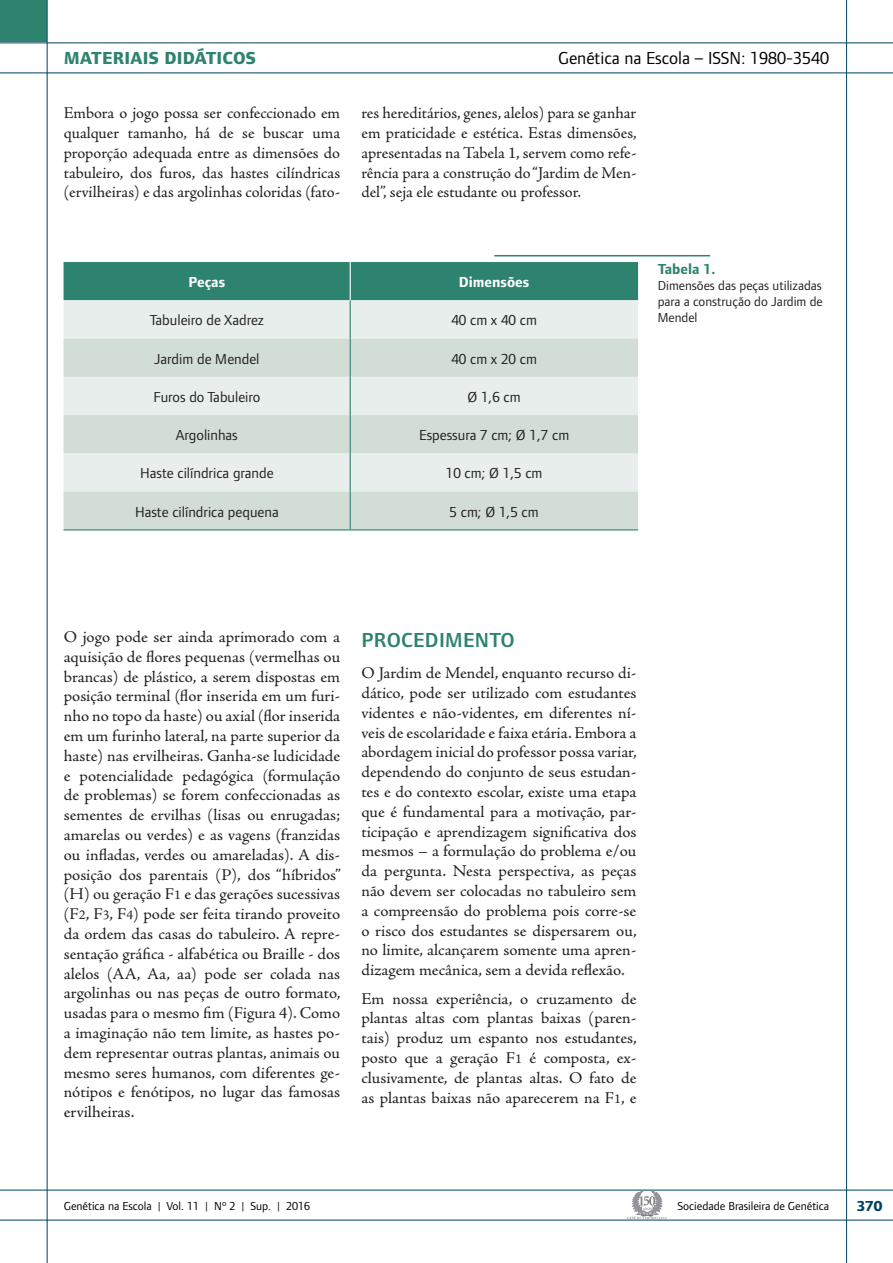
<style>
.page{position:relative;width:893px;height:1263px;background:#fff}
.page>*{position:absolute;margin:0;border:0;box-sizing:border-box;transform-origin:0 0}
.Quadro_inicial{font:600 21px "Foundry Form Sans";letter-spacing:.015em;color:#2e836e}
.t1{font:18px "Foundry Form Sans";color:#000}
.t2{font:800 18px "Foundry Form Sans";letter-spacing:.015em;color:#2e836e}
.Texto{font:16.5px/19.8px "Adobe Jenson Pro";color:#231f20;text-align:justify}
.Body_Text{font:15px "Foundry Form Sans";color:#231f20}
.Body_Text-2{font:700 15px "Foundry Form Sans";color:#fff}
.Texto-2{font:700 15px "Foundry Form Sans";color:#2e836e}
.t3{font:800 15px "Foundry Form Sans";color:#014260}
.Legenda{font:13.5px/16.2px "Foundry Form Sans";color:#231f20;text-align:justify}
.t4{font:12px "Foundry Form Sans";color:#000}
.s1{font-size:13.5px}
</style>
<div class="page">
<hr style="left:494px;top:255px;width:216px;height:1px;background:#2e836e">
<div style="left:64px;top:262px;width:574px;height:38px;background:#2e836e"></div>
<div style="left:64px;top:300px;width:574px;height:39px;background:#e7eeeb"></div>
<svg style="left:64px;top:339px;width:574px;height:190px;background:#dae3de"></svg>
<hr style="left:64px;top:529px;width:286px;height:1px;background:#2e836e">
<hr style="left:350px;top:529px;width:288px;height:1px;background:#2e836e">
<hr style="left:350px;top:300px;width:1px;height:39px;background:#2e836e">
<hr style="left:350px;top:339px;width:1px;height:38px;background:#2e836e">
<hr style="left:350px;top:377px;width:1px;height:38px;background:#2e836e">
<hr style="left:350px;top:415px;width:1px;height:38px;background:#2e836e">
<hr style="left:350px;top:453px;width:1px;height:39px;background:#2e836e">
<hr style="left:350px;top:492px;width:1px;height:37px;background:#2e836e">
<hr style="left:350px;top:262px;width:1px;height:38px;background:#fff">
<div style="left:0;top:0;width:47px;height:42px;background:#2e836e"></div>
<hr style="left:47px;top:0;width:1px;height:1263px;background:#014260">
<hr style="left:846px;top:0;width:1px;height:1263px;background:#014260">
<hr style="left:0;top:1190px;width:893px;height:1px;background:#014260">
<hr style="left:0;top:1220px;width:893px;height:1px;background:#014260">
<hr style="left:0;top:43px;width:893px;height:1px;background:#014260">
<hr style="left:0;top:73px;width:893px;height:1px;background:#014260">
<svg style="left:627px;top:1191px;width:40px;height:28px"></svg>
<p class="t2" style="left:64px;top:48px;width:194px">MATERIAIS DIDÁTICOS</p>
<p class="t1" style="left:558px;top:48px;width:273px">Genética na Escola – ISSN: 1980-3540</p>
<p class="Texto" style="left:64px;top:103px;width:278px">Embora o jogo possa ser confeccionado em qualquer tamanho, há de se buscar uma proporção adequada entre as dimensões do tabuleiro, dos furos, das hastes cilíndricas (ervilheiras) e das argolinhas coloridas (fato-</p>
<p class="Texto" style="left:361px;top:103px;width:277px">res hereditários, genes, alelos) para se ganhar em praticidade e estética. Estas dimensões, apresentadas na Tabela 1, servem como refe&shy;rência para a construção do “Jardim de Men&shy;del”, seja ele estudante ou professor.</p>
<p class="Body_Text-2" style="left:188px;top:274px;width:38px">Peças</p>
<p class="Body_Text-2" style="left:459px;top:274px;width:72px">Dimensões</p>
<p class="Body_Text" style="left:150px;top:312px;width:116px">Tabuleiro de Xadrez</p>
<p class="Body_Text" style="left:451px;top:312px;width:87px">40 cm x 40 cm</p>
<p class="Body_Text" style="left:154px;top:350px;width:107px">Jardim de Mendel</p>
<p class="Body_Text" style="left:451px;top:350px;width:87px">40 cm x 20 cm</p>
<p class="Body_Text" style="left:153px;top:388px;width:109px">Furos do Tabuleiro</p>
<p class="Body_Text" style="left:467px;top:388px;width:55px">Ø 1,6 cm</p>
<p class="Body_Text" style="left:176px;top:427px;width:63px">Argolinhas</p>
<p class="Body_Text" style="left:419px;top:427px;width:152px">Espessura 7 cm; Ø 1,7 cm</p>
<p class="Body_Text" style="left:140px;top:465px;width:135px">Haste cilíndrica grande</p>
<p class="Body_Text" style="left:446px;top:465px;width:98px">10 cm; Ø 1,5 cm</p>
<p class="Body_Text" style="left:135px;top:503px;width:145px">Haste cilíndrica pequena</p>
<p class="Body_Text" style="left:450px;top:503px;width:91px">5 cm; Ø 1,5 cm</p>
<p class="Texto-2" style="left:658px;top:260px;width:59px">Tabela 1.</p>
<p class="Legenda" style="left:658px;top:277px;width:167px">Dimensões das peças utilizadas para a construção do Jardim de Mendel</p>
<p class="Texto" style="left:64px;top:627px;width:279px;text-align:left">O jogo pode ser ainda aprimorado com a aquisição de flores pequenas (vermelhas ou brancas) de plástico, a serem dispostas em posição terminal (flor inserida em um furi&shy;nho no topo da haste) ou axial (flor inserida em um furinho lateral, na parte superior da haste) nas ervilheiras. Ganha-se ludicidade e potencialidade pedagógica (formulação de problemas) se forem confeccionadas as sementes de ervilhas (lisas ou enrugadas; amarelas ou verdes) e as vagens (franzidas ou infladas, verdes ou amareladas). A dis&shy;posição dos parentais (P), dos “híbridos” (H) ou geração F<span class="s1">1</span> e das gerações sucessivas (F<span class="s1">2</span>, F<span class="s1">3</span>, F<span class="s1">4</span>) pode ser feita tirando proveito da ordem das casas do tabuleiro. A repre&shy;sentação gráfica - alfabética ou Braille - dos alelos (AA, Aa, aa) pode ser colada nas argolinhas ou nas peças de outro formato, usadas para o mesmo fim (Figura 4). Como a imaginação não tem limite, as hastes po&shy;dem representar outras plantas, animais ou mesmo seres humanos, com diferentes ge&shy;nótipos e fenótipos, no lugar das famosas ervilheiras.</p>
<p class="Quadro_inicial" style="left:362px;top:628px;width:155px">PROCEDIMENTO</p>
<p class="Texto" style="left:361px;top:663px;width:277px;text-align:left">O Jardim de Mendel, enquanto recurso di&shy;dático, pode ser utilizado com estudantes videntes e não-videntes, em diferentes ní&shy;veis de escolaridade e faixa etária. Embora a abordagem inicial do professor possa variar, dependendo do conjunto de seus estudan&shy;tes e do contexto escolar, existe uma etapa que é fundamental para a motivação, par&shy;ticipação e aprendizagem significativa dos mesmos – a formulação do problema e/ou da pergunta. Nesta perspectiva, as peças não devem ser colocadas no tabuleiro sem a compreensão do problema pois corre-se o risco dos estudantes se dispersarem ou, no limite, alcançarem somente uma apren&shy;dizagem mecânica, sem a devida reflexão.</p>
<p class="Texto" style="left:361px;top:989px;width:277px">Em nossa experiência, o cruzamento de plantas altas com plantas baixas (paren&shy;tais) produz um espanto nos estudantes, posto que a geração F<span class="s1">1</span> é composta, ex&shy;clusivamente, de plantas altas. O fato de as plantas baixas não aparecerem na F<span class="s1">1</span>, e</p>
<p class="t4" style="left:64px;top:1199px;width:248px">Genética na Escola | Vol. 11 | Nº 2 | Sup. | 2016</p>
<p class="t4" style="left:677px;top:1199px;width:153px">Sociedade Brasileira de Genética</p>
<p class="t3" style="left:857px;top:1197px;width:27px">370</p>
</div>
